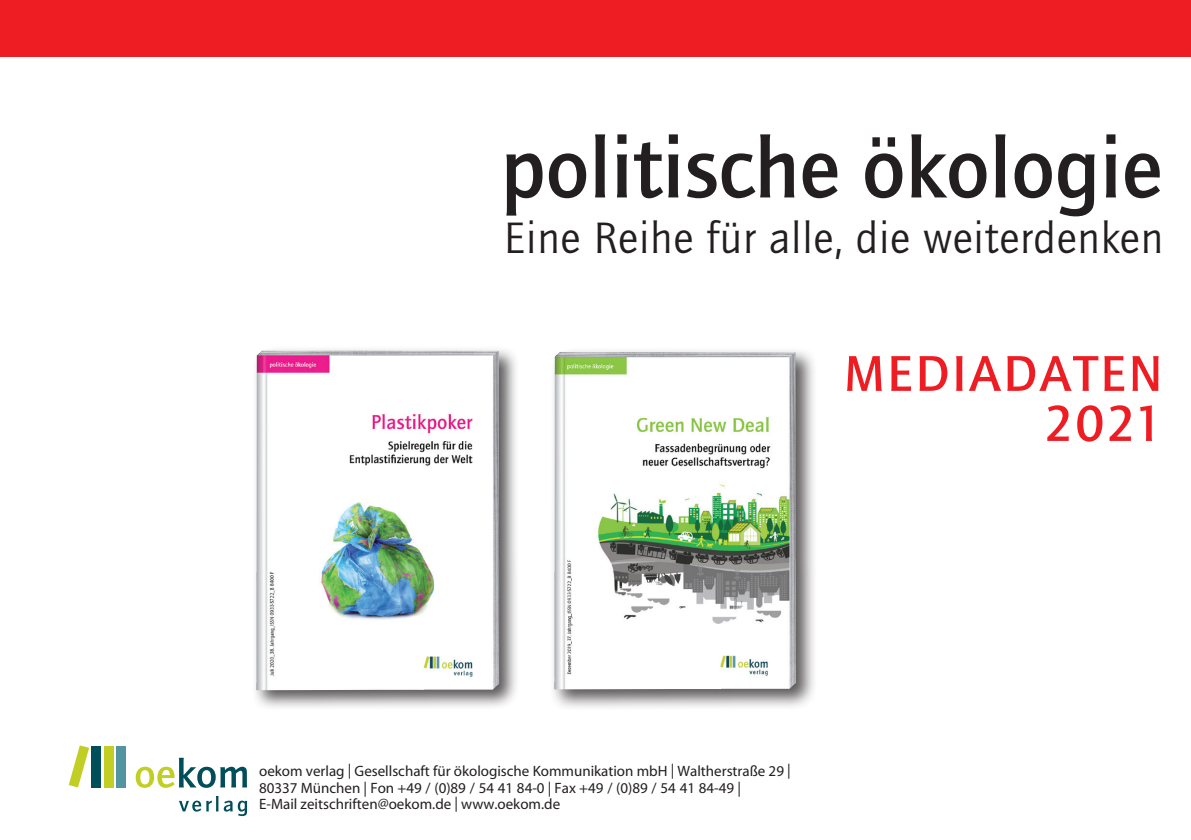
<style>
.page{position:relative;width:1191px;height:840px;background:#fff}
.page>*{position:absolute;margin:0;border:0;box-sizing:border-box;transform-origin:0 0}
.t1{font:700 88px "Quay Itc T";color:#231f20}
.t2{font:700 52px "Quay Itc T";letter-spacing:.05em;color:#ee1d23}
._3_ÜB_klein{font:45.6px "Quay Itc T";letter-spacing:.015em;color:#231f20}
.Tabelle_Media{font:15px/16.8px "Myriad MM 400 600";color:#231f20}
</style>
<div class="page">
<div style="left:0;top:0;width:1191px;height:57px;background:#ee1d23"></div>
<div style="left:252px;top:346px;width:268px;height:365px;background:#231f20;opacity:.75"></div>
<img style="left:256px;top:350px;width:243px;height:339px">
<div style="left:549px;top:346px;width:268px;height:364px;background:#231f20;opacity:.75"></div>
<img style="left:554px;top:351px;width:242px;height:338px">
<div style="left:116px;top:746px;width:9px;height:41px;background:#52949f"></div>
<div style="left:104px;top:746px;width:9px;height:41px;background:#c1ce23"></div>
<div style="left:92px;top:746px;width:9px;height:41px;background:#004e59"></div>
<svg style="left:69px;top:745px;width:20px;height:42px"></svg>
<svg style="left:179px;top:796px;width:39px;height:15px"></svg>
<svg style="left:224px;top:800px;width:23px;height:15px"></svg>
<svg style="left:136px;top:757px;width:111px;height:30px"></svg>
<p class="t1" style="left:500px;top:119px;width:663px">politische ökologie</p>
<p class="_3_ÜB_klein" style="left:504px;top:213px;width:661px">Eine Reihe für alle, die weiterdenken</p>
<p class="t2" style="left:844px;top:344px;width:320px">MEDIADATEN</p>
<p class="t2" style="left:1044px;top:394px;width:120px">2021</p>
<p class="Tabelle_Media" style="left:259px;top:762px;width:533px">oekom verlag | Gesellschaft für ökologische Kommunikation mbH | Waltherstraße 29 |<br>80337 München | Fon +49 / (0)89 / 54 41 84-0 | Fax +49 / (0)89 / 54 41 84-49 |<br>E-Mail zeitschriften@oekom.de | www.oekom.de</p>
</div>
